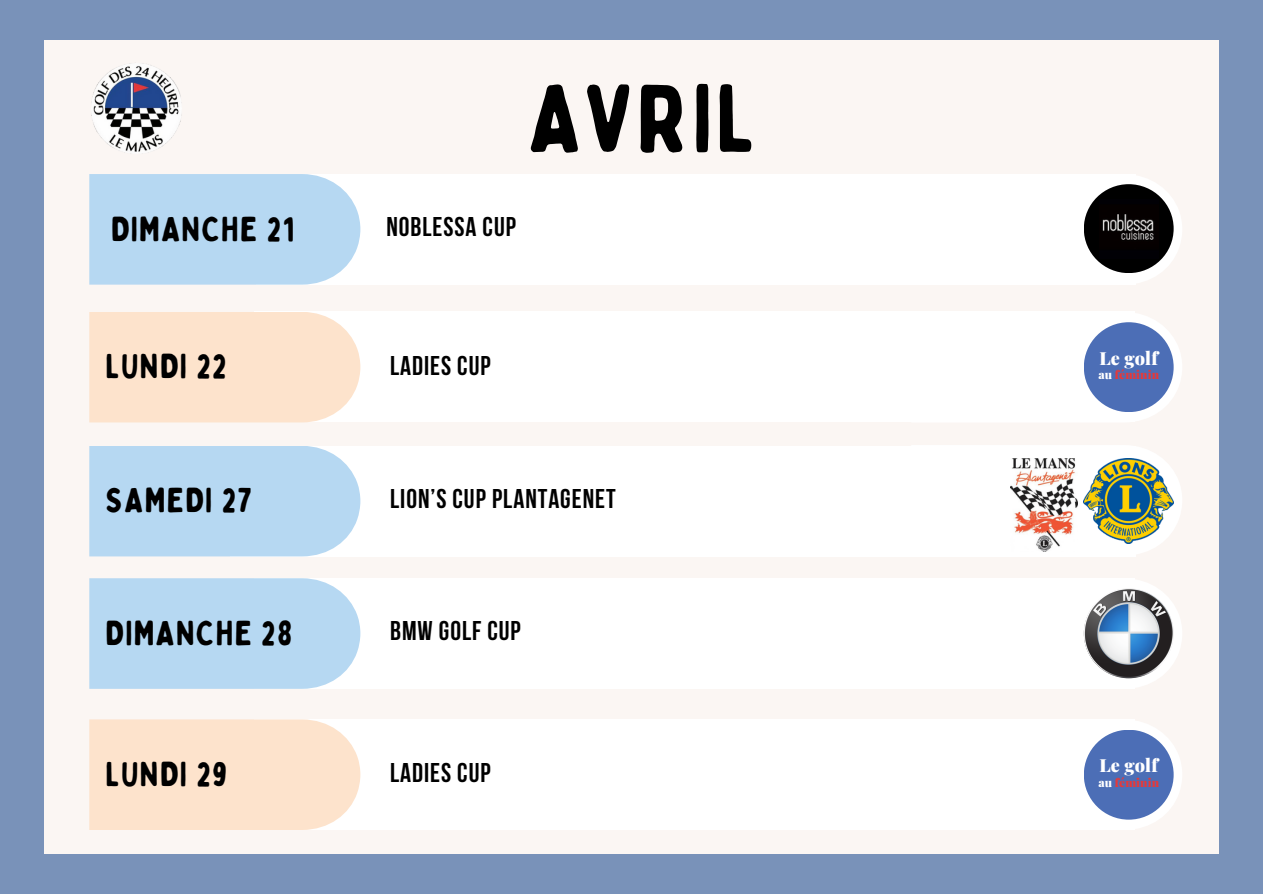
<style>
.page{position:relative;width:1263px;height:894px;background:#fff}
.page>*{position:absolute;margin:0;border:0;box-sizing:border-box;transform-origin:0 0}
.t1{font:96px "Bobby Jones Soft";letter-spacing:.035em;color:#000}
.t2{font:34.5px "Bobby Jones Soft";letter-spacing:.035em;color:#000}
.t3{font:700 27px "Bebas Neue";letter-spacing:.035em;color:#000}
.t4{font:900 18px "Playfair Display";letter-spacing:.01em;color:#fff}
.t5{font:900 11.85px "Playfair Display";letter-spacing:.01em;color:#e6393a}
.s1{color:#fff}
</style>
<div class="page">
<div style="left:0;top:0;width:1263px;height:893px;background:#7992b9"></div>
<div style="left:44px;top:40px;width:1175px;height:813px;background:#fbf6f3"></div>
<div style="left:230px;top:445px;width:905px;height:111px;background:#fff"></div>
<svg style="left:1010px;top:445px;width:172px;height:110px"></svg>
<div style="left:89px;top:445px;width:271px;height:111px;background:#b6d8f2"></div>
<div style="left:254px;top:578px;width:881px;height:110px;background:#fff"></div>
<svg style="left:1083px;top:580px;width:99px;height:107px"></svg>
<div style="left:89px;top:578px;width:271px;height:110px;background:#b6d8f2"></div>
<img style="left:91px;top:63px;width:91px;height:90px">
<img style="left:1083px;top:458px;width:90px;height:85px">
<div style="left:254px;top:719px;width:881px;height:110px;background:#fff"></div>
<svg style="left:1084px;top:721px;width:98px;height:107px"></svg>
<div style="left:89px;top:719px;width:271px;height:110px;background:#fde3cc"></div>
<div style="left:1084px;top:729px;width:90px;height:90px;background:#4c6eb6;border-radius:50%"></div>
<div style="left:254px;top:312px;width:881px;height:110px;background:#fff"></div>
<svg style="left:1084px;top:314px;width:98px;height:107px"></svg>
<div style="left:89px;top:312px;width:271px;height:110px;background:#fde3cc"></div>
<div style="left:1084px;top:322px;width:90px;height:90px;background:#4c6eb6;border-radius:50%"></div>
<img style="left:1011px;top:458px;width:66px;height:93px">
<img style="left:1084px;top:588px;width:90px;height:90px;border-radius:50%">
<div style="left:256px;top:174px;width:879px;height:110px;background:#fff"></div>
<svg style="left:911px;top:174px;width:271px;height:111px"></svg>
<div style="left:89px;top:174px;width:271px;height:110px;background:#b6d8f2"></div>
<div style="left:1084px;top:184px;width:90px;height:89px;background:#000;border-radius:50%"></div>
<img style="left:1102px;top:214px;width:52px;height:26px">
<h1 class="t1" style="left:529px;top:59px;width:228px">AVRIL</h1>
<p class="t2" style="left:111px;top:207px;width:185px">DIMANCHE 21</p>
<p class="t3" style="left:386px;top:216px;width:131px">NOBLESSA CUP</p>
<p class="t2" style="left:106px;top:345px;width:123px">LUNDI 22</p>
<p class="t3" style="left:390px;top:354px;width:102px">LADIES CUP</p>
<p class="t2" style="left:106px;top:478px;width:148px">SAMEDI 27</p>
<p class="t2" style="left:106px;top:611px;width:188px">DIMANCHE 28</p>
<p class="t3" style="left:390px;top:487px;width:227px">LION’S CUP PLANTAGENET</p>
<p class="t3" style="left:390px;top:620px;width:132px">BMW GOLF CUP</p>
<p class="t2" style="left:106px;top:752px;width:124px">LUNDI 29</p>
<p class="t3" style="left:390px;top:761px;width:102px">LADIES CUP</p>
<p class="t4" style="left:1099px;top:345px;width:60px">Le golf</p>
<p class="t5" style="left:1098px;top:366px;width:62px"><span class="s1">au</span> féminin</p>
<p class="t4" style="left:1099px;top:752px;width:60px">Le golf</p>
<p class="t5" style="left:1098px;top:774px;width:62px"><span class="s1">au</span> féminin</p>
</div>
